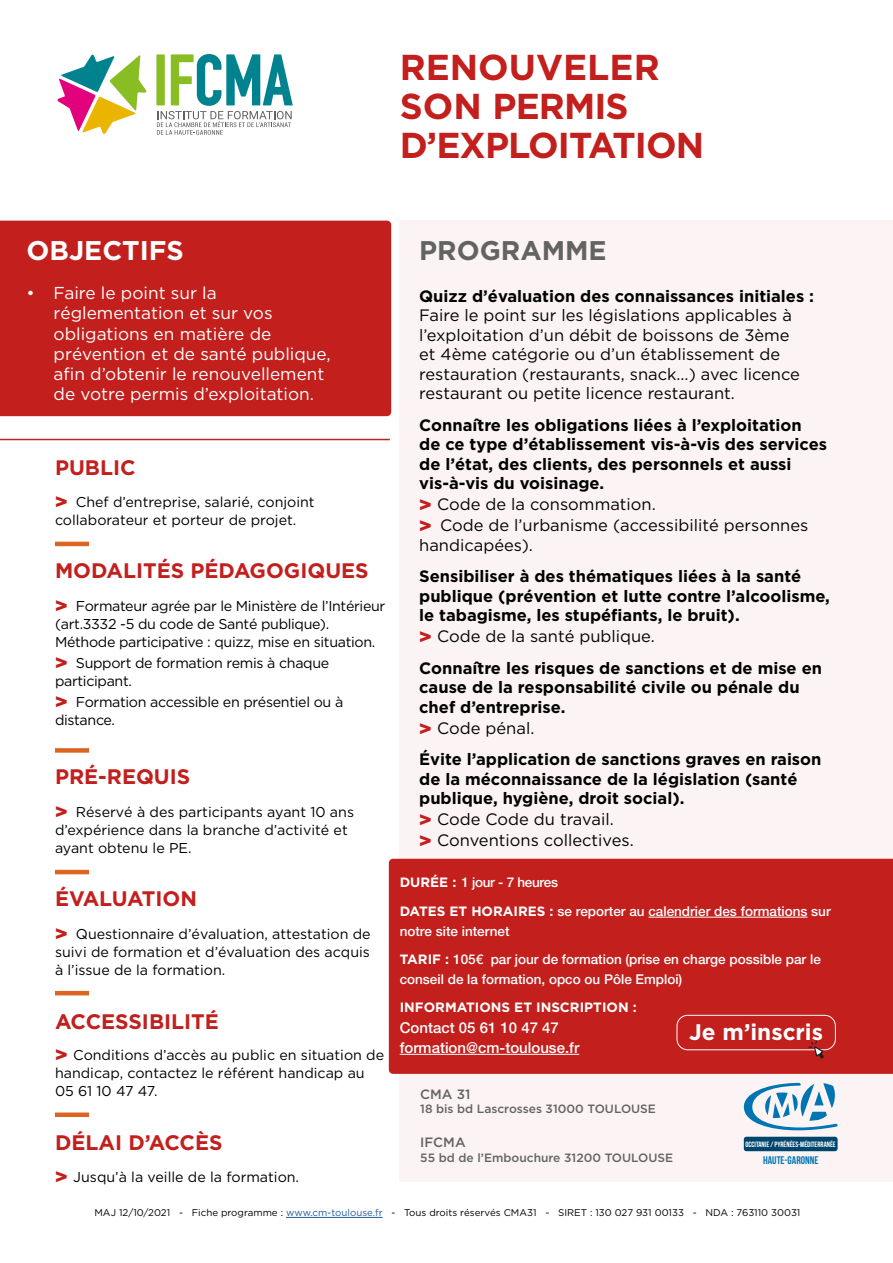
<style>
.page{position:relative;width:893px;height:1263px;background:#fff}
.page>*{position:absolute;margin:0;border:0;box-sizing:border-box;transform-origin:0 0}
.t1{font:700 36px/39px "Gotham";letter-spacing:-.025em;color:#c21f1d}
.t2{font:700 27px "Gotham";color:#646363}
.t3{font:700 27px "Gotham";color:#fff}
.t4{font:700 22.5px "Gotham";color:#fff}
.t5{font:700 21px "Gotham";color:#c21f1d}
.t6{font:700 21px "Gotham";color:#c21f1d}
.t7{font:17.25px/20.2px "Gotham";color:#fff}
.t8{font:700 16.5px/19.5px "Gotham";color:#020203}
.t9{font:16.5px/19.5px "Gotham";color:#020203}
.t10{font:500 15px/20.2px "Helvetica Neue LT Pro";color:#fff}
.t11{font:14.25px/18px "Gotham";letter-spacing:-.02em;color:#000}
.t12{font:14.25px/18px "Gotham";color:#000}
.t13{font:14.25px/18px "Gotham";color:#010202}
.t14{font:500 13.5px/28.8px "Helvetica Neue LT Pro";color:#fff}
.t15{font:700 13.5px "Gotham";color:#fff}
.t16{font:500 13.5px "Gotham";color:#646363}
.t17{font:500 12px "Gotham";color:#646363}
.t18{font:700 10.95px "Bebas Neue";color:#0075b3}
.t19{font:9.75px "Gotham";color:#000}
.t20{font:700 7.65px "Bebas Neue";color:#fff}
.s1{font-family:"Helvetica Neue LT Pro";font-weight:800;font-size:21px;color:#c21f1d}
.s2{font-weight:400}
.s3{font-family:"Gotham";font-weight:700}
.s4{color:#275b9b}
</style>
<div class="page">
<div style="left:400px;top:221px;width:493px;height:961px;background:#fcf4f4"></div>
<div style="left:156px;top:54px;width:9px;height:51px;background:#bad87f"></div>
<svg style="left:157px;top:54px;width:136px;height:81px"></svg>
<svg style="left:57px;top:54px;width:90px;height:80px"></svg>
<div style="left:0;top:221px;width:391px;height:195px;background:#c21f1d"></div>
<div style="left:389px;top:859px;width:504px;height:215px;background:#c21f1d"></div>
<div style="left:55px;top:1112px;width:34px;height:5px;background:#dc6320"></div>
<hr style="left:55px;top:991px;width:34px;height:4px;background:#dc6320">
<hr style="left:55px;top:870px;width:34px;height:4px;background:#dc6320">
<div style="left:55px;top:748px;width:34px;height:5px;background:#dc6320"></div>
<hr style="left:55px;top:542px;width:34px;height:4px;background:#dc6320">
<hr style="left:648px;top:917px;width:159px;height:1px;background:#fff">
<hr style="left:400px;top:1054px;width:179px;height:1px;background:#fff">
<hr style="left:0;top:439px;width:390px;height:1px;background:#c21f1e">
<div style="left:744px;top:1137px;width:93px;height:14px;background:#00466c;border-radius:3px"></div>
<svg style="left:744px;top:1083px;width:94px;height:47px"></svg>
<hr style="left:286px;top:1217px;width:97px;height:1px;background:#275b9b">
<div style="left:677px;top:1015px;width:159px;height:35px;border:1px solid #fff;border-radius:11px"></div>
<svg style="left:808px;top:1041px;width:16px;height:17px"></svg>
<h1 class="t1" style="left:400px;top:47px;width:306px">RENOUVELER<br>SON PERMIS<br>D’EXPLOITATION</h1>
<h2 class="t3" style="left:27px;top:235px;width:159px">OBJECTIFS</h2>
<p class="t7" style="left:54px;top:283px;width:279px;text-indent:-27px">• Faire le point sur la réglementation et sur vos obligations en matière de prévention et de santé publique, afin d’obtenir le renouvellement de votre permis d’exploitation.</p>
<p class="t5" style="left:55px;top:455px;width:82px">PUBLIC</p>
<p class="t12" style="left:55px;top:493px;width:261px"><span class="s1">&gt;</span> Chef d’entreprise, salarié, conjoint collaborateur et porteur de projet.</p>
<p class="t5" style="left:55px;top:558px;width:315px">MODALITÉS PÉDAGOGIQUES</p>
<p class="t11" style="left:55px;top:597px;width:332px"><span class="s1">&gt;</span> Formateur agrée par le Ministère de l’Intérieur (art.3332 -5 du code de Santé publique).<br>Méthode participative : quizz, mise en situation.</p>
<p class="t11" style="left:55px;top:654px;width:276px"><span class="s1">&gt;</span> Support de formation remis à chaque participant.</p>
<p class="t11" style="left:55px;top:693px;width:290px"><span class="s1">&gt;</span> Formation accessible en présentiel ou à distance.</p>
<p class="t5" style="left:55px;top:765px;width:137px">PRÉ-REQUIS</p>
<p class="t12" style="left:55px;top:803px;width:301px"><span class="s1">&gt;</span> Réservé à des participants ayant 10 ans d’expérience dans la branche d’activité et ayant obtenu le PE.</p>
<p class="t5" style="left:55px;top:886px;width:144px">ÉVALUATION</p>
<p class="t11" style="left:55px;top:924px;width:317px;text-align:justify"><span class="s1">&gt;</span> Questionnaire d’évaluation, attestation de suivi de formation et d’évaluation des acquis à l’issue de la formation.</p>
<p class="t6" style="left:55px;top:1007px;width:165px">ACCESSIBILITÉ</p>
<p class="t13" style="left:55px;top:1046px;width:331px"><span class="s1">&gt;</span> Conditions d’accès au public en situation de handicap, contactez le référent handicap au<br>05 61 10 47 47.</p>
<p class="t6" style="left:55px;top:1129px;width:169px">DÉLAI D’ACCÈS</p>
<p class="t12" style="left:55px;top:1167px;width:246px"><span class="s1">&gt;</span> Jusqu’à la veille de la formation.</p>
<h2 class="t2" style="left:419px;top:235px;width:189px">PROGRAMME</h2>
<p class="t8" style="left:419px;top:286px;width:396px">Quizz d’évaluation des connaissances initiales :</p>
<p class="t9" style="left:419px;top:305px;width:382px">Faire le point sur les législations applicables à l’exploitation d’un débit de boissons de 3ème et 4ème catégorie ou d’un établissement de restauration (restaurants, snack...) avec licence restaurant ou petite licence restaurant.</p>
<p class="t8" style="left:419px;top:415px;width:409px">Connaître les obligations liées à l’exploitation<br>de ce type d’établissement vis-à-vis des services de l’état, des clients, des personnels et aussi vis-à-vis du voisinage.</p>
<p class="t9" style="left:419px;top:494px;width:391px;line-height:21px"><span class="s1">&gt;</span> Code de la consommation.<br><span class="s1">&gt;</span> Code de l’urbanisme (accessibilité personnes</p>
<p class="t9" style="left:419px;top:535px;width:115px">handicapées).</p>
<p class="t8" style="left:419px;top:566px;width:412px">Sensibiliser à des thématiques liées à la santé publique (prévention et lutte contre l’alcoolisme, le tabagisme, les stupéfiants, le bruit).</p>
<p class="t8" style="left:419px;top:620px;width:404px;line-height:31.5px"><span class="s1">&gt;</span> <span class="s2">Code de la santé publique.<br></span>Connaître les risques de sanctions et de mise en</p>
<p class="t8" style="left:419px;top:677px;width:382px">cause de la responsabilité civile ou pénale du chef d’entreprise.</p>
<p class="t8" style="left:419px;top:712px;width:404px;line-height:31.5px"><span class="s1">&gt;</span> <span class="s2">Code pénal.<br></span>Évite l’application de sanctions graves en raison</p>
<p class="t8" style="left:419px;top:769px;width:380px">de la méconnaissance de la législation (santé publique, hygiène, droit social).</p>
<p class="t9" style="left:419px;top:809px;width:216px;line-height:21px"><span class="s1">&gt;</span> Code Code du travail.<br><span class="s1">&gt;</span> Conventions collectives.</p>
<p class="t14" style="left:400px;top:868px;width:433px"><span class="s3">DURÉE :</span> 1 jour - 7 heures<br><span class="s3">DATES ET HORAIRES :</span> se reporter au calendrier des formations sur</p>
<p class="t14" style="left:400px;top:917px;width:423px;line-height:28px">notre site internet<br><span class="s3">TARIF :</span> 105€ par jour de formation (prise en charge possible par le</p>
<p class="t14" style="left:400px;top:964px;width:284px">conseil de la formation, opco ou Pôle Emploi)</p>
<p class="t15" style="left:400px;top:998px;width:239px">INFORMATIONS ET INSCRIPTION :</p>
<p class="t10" style="left:400px;top:1017px;width:181px">Contact 05 61 10 47 47 formation@cm-toulouse.fr</p>
<h3 class="t4" style="left:689px;top:1018px;width:135px">Je m’inscris</h3>
<p class="t16" style="left:420px;top:1086px;width:52px">CMA 31</p>
<p class="t17" style="left:420px;top:1102px;width:237px">18 bis bd Lascrosses 31000 TOULOUSE</p>
<p class="t16" style="left:420px;top:1135px;width:47px">IFCMA</p>
<p class="t17" style="left:420px;top:1151px;width:254px">55 bd de l’Embouchure 31200 TOULOUSE</p>
<p class="t20" style="left:745px;top:1140px;width:92px">OCCITANIE / PYRÉNÉES-MÉDITERRANÉE</p>
<p class="t18" style="left:763px;top:1154px;width:57px">HAUTE-GARONNE</p>
<p class="t19" style="left:95px;top:1207px;width:707px">MAJ 12/10/2021 - Fiche programme : <span class="s4">www.cm-toulouse.fr</span> - Tous droits réservés CMA31 - SIRET : 130 027 931 00133 - NDA : 763110 30031</p>
</div>
